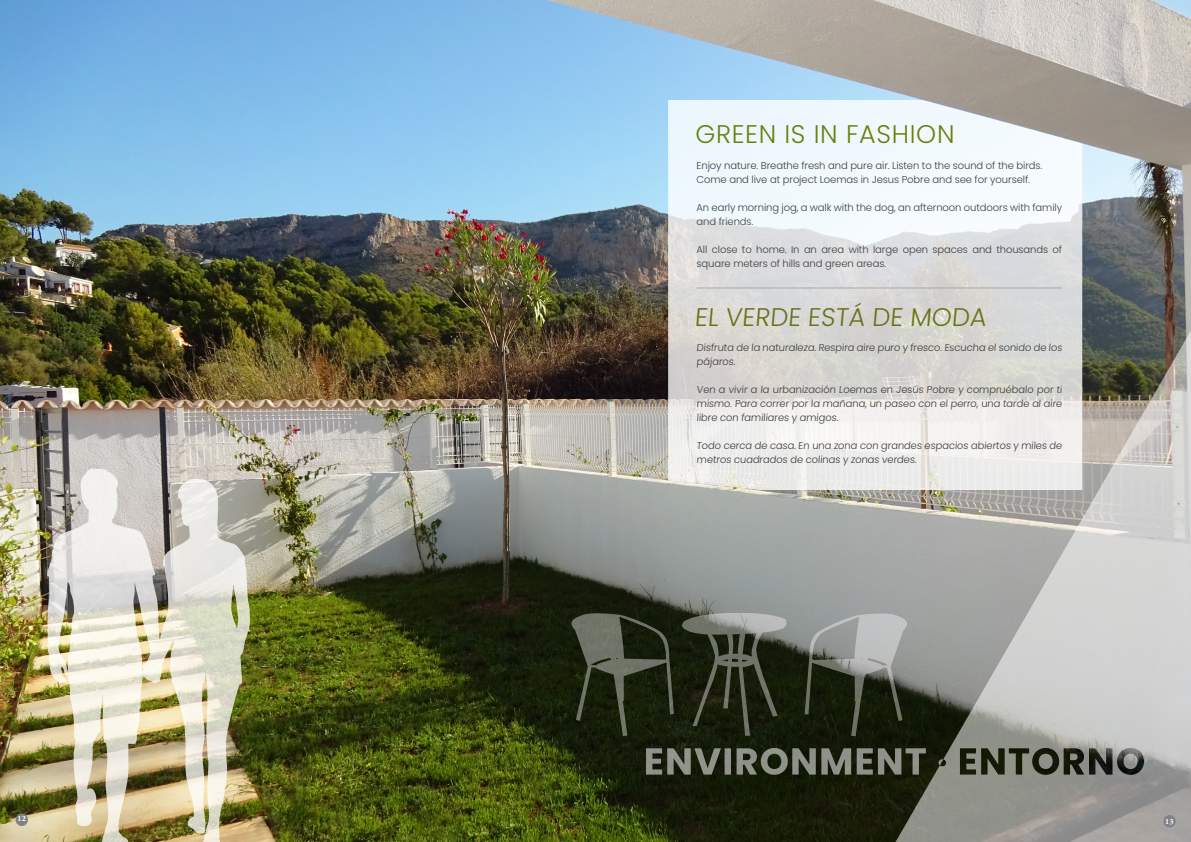
<style>
.page{position:relative;width:1191px;height:842px;background:#fff}
.page>*{position:absolute;margin:0;border:0;box-sizing:border-box;transform-origin:0 0}
.t1{font:300 25.5px "Poppins";color:#6a7218}
.t2{font:300 25.5px "Poppins";letter-spacing:.025em;color:#6a800b}
.t3{font:300 10px/14px "Poppins";letter-spacing:-.01em;color:#3e3e3f}
.t4{font:700 8px "Adobe Garamond Pro";color:#fff}
</style>
<div class="page">
<img style="left:0;top:0;width:1191px;height:842px">
<svg style="left:881px;top:286px;width:310px;height:556px;background:#a2a39e"></svg>
<div style="left:16px;top:814px;width:12px;height:12px;background:#808285;border-radius:50%"></div>
<div style="left:1163px;top:815px;width:12px;height:12px;background:#808285;border-radius:50%"></div>
<svg style="left:668px;top:100px;width:414px;height:390px"></svg>
<hr style="left:696px;top:287px;width:366px;height:1px;background:#a8a9ad">
<svg style="left:646px;top:748px;width:297px;height:27px;background:#525649"></svg>
<svg style="left:680px;top:612px;width:107px;height:124px;background:#373d2e"></svg>
<svg style="left:571px;top:612px;width:103px;height:124px;background:#2f3625"></svg>
<svg style="left:804px;top:612px;width:103px;height:124px;background:#5d6259"></svg>
<img style="left:47px;top:468px;width:203px;height:374px">
<p class="t2" style="left:695px;top:120px;width:260px">GREEN IS IN FASHION</p>
<p class="t3" style="left:696px;top:158px;width:347px">Enjoy nature. Breathe fresh and pure air. Listen to the sound of the birds.</p>
<p class="t3" style="left:696px;top:172px;width:335px">Come and live at project Loemas in Jesus Pobre and see for yourself.</p>
<p class="t3" style="left:696px;top:200px;width:367px">An early morning jog, a walk with the dog, an afternoon outdoors with family and friends.</p>
<p class="t3" style="left:696px;top:242px;width:367px">All close to home. In an area with large open spaces and thousands of square meters of hills and green areas.</p>
<p class="t1" style="left:694px;top:303px;width:296px">EL VERDE ESTÁ DE MODA</p>
<p class="t3" style="left:696px;top:340px;width:368px">Disfruta de la naturaleza. Respira aire puro y fresco. Escucha el sonido de los pájaros.</p>
<p class="t3" style="left:696px;top:382px;width:368px;text-align:justify">Ven a vivir a la urbanización Loemas en Jesús Pobre y compruébalo por ti mismo. Para correr por la mañana, un paseo con el perro, una tarde al aire libre con familiares y amigos.</p>
<p class="t3" style="left:696px;top:438px;width:368px">Todo cerca de casa. En una zona con grandes espacios abiertos y miles de metros cuadrados de colinas y zonas verdes.</p>
<p class="t4" style="left:18px;top:814px;width:10px">12</p>
<p class="t4" style="left:1165px;top:816px;width:10px">13</p>
</div>
